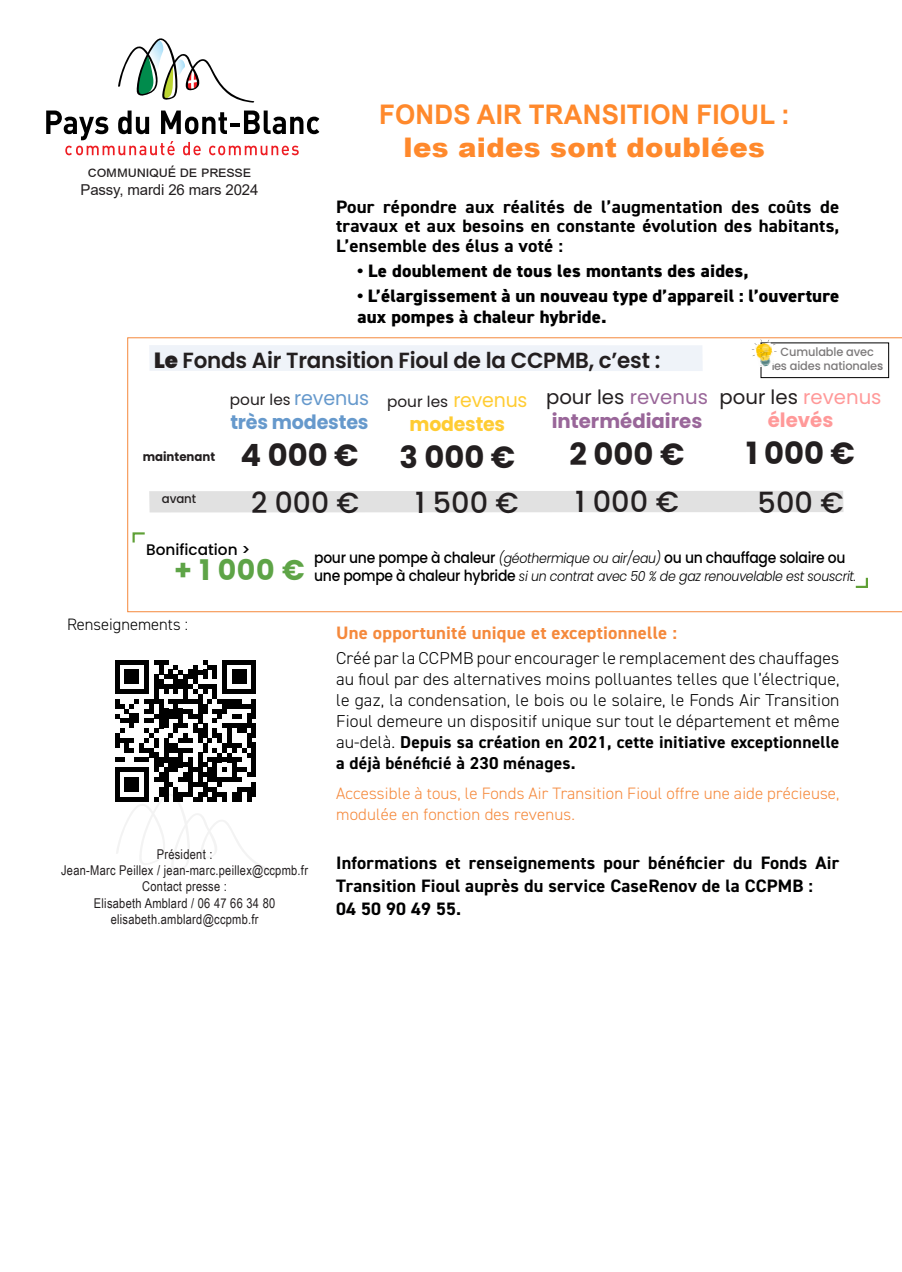
<style>
.page{position:relative;width:902px;height:1272px;background:#fff}
.page>*{position:absolute;margin:0;border:0;box-sizing:border-box;transform-origin:0 0}
.t1{font:700 30.6px "Poppins";color:#231f20}
.t2{font:500 29.1px "Poppins";color:#231f20}
.t3{font:700 28.5px "Poppins";color:#5ea447}
.t4{font:700 27px/33px "Arial";letter-spacing:.01em;color:#ff892c;text-align:center;scale:.96 1}
.t5{font:600 21.9px "Poppins";letter-spacing:-.01em;color:#231f20}
.t6{font:700 19.65px/23.7px "Poppins";color:#969}
.t7{font:19.65px/23.7px "Poppins";color:#231f20;text-align:center}
.t8{font:700 19.65px "Poppins";letter-spacing:-.01em;color:#69c}
.t9{font:700 19.65px "Poppins";letter-spacing:-.01em;color:#fc3;scale:.96 1}
.t10{font:700 18px/19.5px "DIN2014";letter-spacing:.01em;color:#000001;text-align:justify;scale:1.05 1}
.t11{font:800 18px/21px "DIN2014";letter-spacing:.01em;color:#000001;scale:1.05 1}
.t12{font:700 18px/22.5px "DIN2014";letter-spacing:.01em;color:#000001}
.t13{font:700 18px "DIN2014";letter-spacing:.01em;color:#f5893c;scale:1.04 1}
.t14{font:300 17.25px/21px "DIN2014";letter-spacing:.01em;color:#000001;text-align:justify}
.t15{font:300 16.5px/21px "DIN2014";letter-spacing:.01em;color:#f5893c}
.t16{font:300 16.5px "DIN2014";color:#000001}
.t17{font:500 15.3px "Poppins";letter-spacing:-.02em;color:#000;scale:.91 1}
.t18{font:15.3px "Poppins";color:#231f20}
.t19{font:500 15.3px "Poppins";color:#000}
.t20{font:15px "Arial";letter-spacing:-.01em;color:#231f20}
.t21{font:italic 300 13.8px "Poppins";letter-spacing:-.02em;color:#000;scale:.91 1}
.t22{font:13.5px "Arial Narrow";letter-spacing:.02em;color:#231f20}
.t23{font:700 12.3px "Poppins";color:#231f20;scale:.96 1}
.t24{font:500 12.3px "Poppins";letter-spacing:-.01em;color:#231f20;scale:.96 1}
.t25{font:500 11.85px/14.2px "Poppins";letter-spacing:-.01em;color:#231f20;text-align:center;scale:.96 1}
.s1{font-weight:900}
.s2{font-weight:600}
.s3{font-size:19.65px;color:#69c}
.s4{color:#f99}
.s5{font-weight:700;color:#f99}
.s6{font-weight:400;color:#231f20}
.s7{font-weight:400}
.s8{font-size:19.65px;color:#fc3}
.s9{font-weight:300;font-style:italic;font-size:13.8px}
.s10{font-weight:500;font-style:normal;font-size:15.3px}
.s11{font-weight:700}
</style>
<div class="page">
<svg style="left:46px;top:110px;width:273px;height:45px"></svg>
<svg style="left:118px;top:38px;width:137px;height:65px"></svg>
<svg style="left:115px;top:660px;width:170px;height:213px"></svg>
<div style="left:246px;top:786px;width:5px;height:15px;background:#000"></div>
<div style="left:251px;top:659px;width:5px;height:10px;background:#000"></div>
<div style="left:251px;top:669px;width:5px;height:10px;background:#000"></div>
<div style="left:251px;top:679px;width:5px;height:15px;background:#000"></div>
<div style="left:251px;top:699px;width:5px;height:19px;background:#000"></div>
<div style="left:251px;top:723px;width:5px;height:15px;background:#000"></div>
<div style="left:251px;top:743px;width:5px;height:34px;background:#000"></div>
<div style="left:251px;top:782px;width:5px;height:14px;background:#000"></div>
<svg style="left:128px;top:338px;width:773px;height:273px"></svg>
<p class="t20" style="left:88px;top:161px;width:165px">communiqué de presse</p>
<p class="t20" style="left:80px;top:179px;width:179px">Passy, mardi 26 mars 2024</p>
<p class="t4" style="left:379px;top:98px;width:429px">FONDS AIR TRANSITION FIOUL : <span class="s1">les aides sont doublées</span></p>
<p class="t10" style="left:336px;top:197px;width:481px">Pour répondre aux réalités de l’augmentation des coûts de travaux et aux besoins en constante évolution des habitants, L’ensemble des élus a voté :</p>
<p class="t11" style="left:357px;top:260px;width:374px">• Le doublement de tous les montants des aides,</p>
<p class="t11" style="left:357px;top:286px;width:460px">• L’élargissement à un nouveau type d’appareil : l’ouverture aux pompes à chaleur hybride.</p>
<p class="t25" style="left:771px;top:345px;width:118px">Cumulable avec<br>les aides nationale<span class="s2">s</span></p>
<p class="t5" style="left:154px;top:348px;width:507px"><span class="s1">Le</span> Fonds Air Transition Fioul de la CCPMB, c’est :</p>
<p class="t18" style="left:230px;top:391px;width:141px">pour les <span class="s3">revenus</span></p>
<p class="t8" style="left:230px;top:410px;width:140px">très modestes</p>
<p class="t1" style="left:240px;top:437px;width:120px">4 000 €</p>
<p class="t7" style="left:719px;top:385px;width:163px">pour les <span class="s4">revenus </span><span class="s5">élevés</span></p>
<p class="t1" style="left:746px;top:435px;width:110px">1 000 €</p>
<p class="t6" style="left:546px;top:385px;width:163px"><span class="s6">pour les</span> <span class="s7">revenus </span>intermédiaires</p>
<p class="t1" style="left:569px;top:436px;width:116px">2 000 €</p>
<p class="t18" style="left:387px;top:393px;width:142px">pour les <span class="s8">revenus</span></p>
<p class="t9" style="left:409px;top:413px;width:101px">modestes</p>
<p class="t1" style="left:399px;top:439px;width:117px">3 000 €</p>
<p class="t23" style="left:143px;top:449px;width:77px">maintenant</p>
<p class="t24" style="left:162px;top:491px;width:37px">avant</p>
<p class="t2" style="left:575px;top:484px;width:105px">1 000 €</p>
<p class="t2" style="left:757px;top:486px;width:87px">500 €</p>
<p class="t2" style="left:251px;top:485px;width:109px">2 000 €</p>
<p class="t2" style="left:415px;top:485px;width:105px">1 500 €</p>
<p class="t19" style="left:146px;top:540px;width:106px">Bonification &gt;</p>
<p class="t3" style="left:174px;top:553px;width:132px">+ 1 000 €</p>
<p class="t17" style="left:314px;top:549px;width:585px">pour une pompe à chaleur <span class="s9">(géothermique ou air/eau)</span> ou un chauffage solaire ou</p>
<p class="t21" style="left:314px;top:568px;width:597px"><span class="s10">une pompe à chaleur hybride</span> si un contrat avec 50 % de gaz renouvelable est souscrit.</p>
<p class="t16" style="left:67px;top:614px;width:122px">Renseignements :</p>
<p class="t22" style="left:157px;top:844px;width:57px">Président :</p>
<p class="t22" style="left:61px;top:860px;width:248px">Jean-Marc Peillex / jean-marc.peillex@ccpmb.fr</p>
<p class="t22" style="left:142px;top:876px;width:86px">Contact presse :</p>
<p class="t22" style="left:94px;top:892px;width:183px">Elisabeth Amblard / 06 47 66 34 80</p>
<p class="t22" style="left:111px;top:909px;width:149px">elisabeth.amblard@ccpmb.fr</p>
<p class="t13" style="left:336px;top:621px;width:329px">Une opportunité unique et exceptionnelle :</p>
<p class="t14" style="left:336px;top:648px;width:505px">Créé par la CCPMB pour encourager le remplacement des chauffages au fioul par des alternatives moins polluantes telles que l’électrique, le gaz, la condensation, le bois ou le solaire, le Fonds Air Transition Fioul demeure un dispositif unique sur tout le département et même au-delà. <span class="s11">Depuis sa création en 2021, cette initiative exceptionnelle a déjà bénéficié à 230 ménages.</span></p>
<p class="t15" style="left:336px;top:782px;width:505px">Accessible à tous, le Fonds Air Transition Fioul offre une aide précieuse, modulée en fonction des revenus.</p>
<p class="t12" style="left:336px;top:851px;width:505px">Informations et renseignements pour bénéficier du Fonds Air<br>Transition Fioul auprès du service CaseRenov de la CCPMB :</p>
<p class="t12" style="left:336px;top:897px;width:127px">04 50 90 49 55.</p>
</div>
